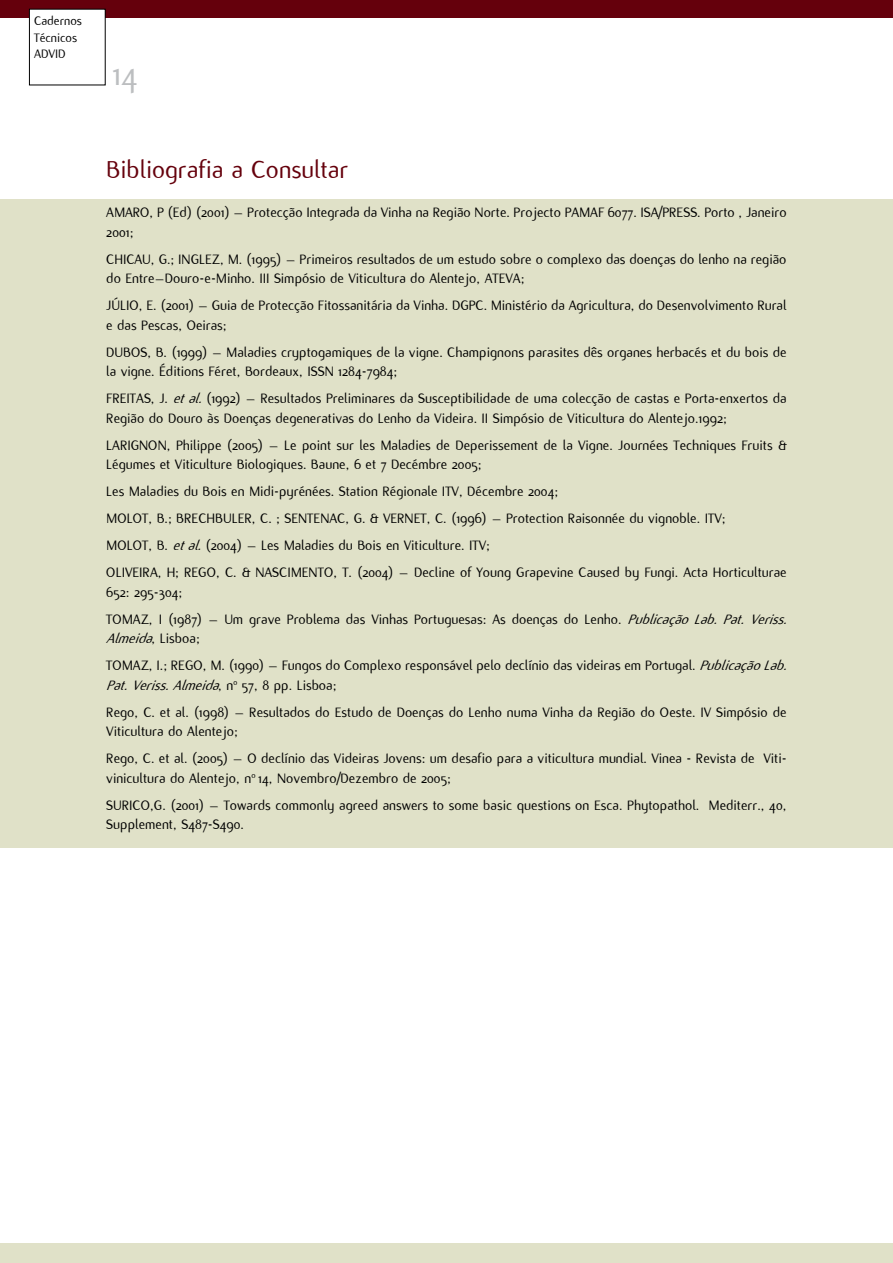
<style>
.page{position:relative;width:893px;height:1263px;background:#fff}
.page>*{position:absolute;margin:0;border:0;box-sizing:border-box;transform-origin:0 0}
.t1{font:36px "Flux";color:#bcbec0}
.t2{font:27px "Flux";color:#65000c}
.t3{font:15px/27px "Flux";color:#000}
.t4{font:13.5px/16.2px "Flux";color:#000}
.s1{font-style:italic}
</style>
<div class="page">
<div style="left:0;top:0;width:893px;height:17px;background:#65000c"></div>
<div style="left:0;top:1243px;width:893px;height:20px;background:#e0e1c8"></div>
<div style="left:0;top:199px;width:893px;height:648px;background:#e0e1c8"></div>
<div style="left:29px;top:9px;width:76px;height:76px;background:#fff"></div>
<p class="t4" style="left:34px;top:13px;width:49px">Cadernos<br>Técnicos<br>ADVID</p>
<h1 class="t1" style="left:112px;top:53px;width:27px">14</h1>
<h2 class="t2" style="left:106px;top:155px;width:244px">Bibliografia a Consultar</h2>
<p class="t3" style="left:106px;top:203px;width:682px;line-height:19.5px">AMARO, P (Ed) (2001) – Protecção Integrada da Vinha na Região Norte. Projecto PAMAF 6077. ISA/PRESS. Porto , Janeiro<br>2001;</p>
<p class="t3" style="left:106px;top:249px;width:682px;line-height:19.5px">CHICAU, G.; INGLEZ, M. (1995) – Primeiros resultados de um estudo sobre o complexo das doenças do lenho na região do Entre–Douro-e-Minho. III Simpósio de Viticultura do Alentejo, ATEVA;</p>
<p class="t3" style="left:106px;top:296px;width:682px;line-height:19.5px">JÚLIO, E. (2001) – Guia de Protecção Fitossanitária da Vinha. DGPC. Ministério da Agricultura, do Desenvolvimento Rural e das Pescas, Oeiras;</p>
<p class="t3" style="left:106px;top:342px;width:682px;line-height:19.5px">DUBOS, B. (1999) – Maladies cryptogamiques de la vigne. Champignons parasites dês organes herbacés et du bois de la vigne. Éditions Féret, Bordeaux, ISSN 1284-7984;</p>
<p class="t3" style="left:106px;top:389px;width:682px;line-height:19.5px">FREITAS, J. <span class="s1">etal.</span>(1992) – Resultados Preliminares da Susceptibilidade de uma colecção de castas e Porta-enxertos da<br>Região do Douro às Doenças degenerativas do Lenho da Videira. II Simpósio de Viticultura do Alentejo.1992;</p>
<p class="t3" style="left:106px;top:435px;width:682px;line-height:19.5px">LARIGNON, Philippe (2005) – Le point sur les Maladies de Deperissement de la Vigne. Journées Techniques Fruits &amp;<br>Légumes et Viticulture Biologiques. Baune, 6 et 7 Decémbre 2005;</p>
<p class="t3" style="left:106px;top:478px;width:682px">Les Maladies du Bois en Midi-pyrénées. Station Régionale ITV, Décembre 2004;<br>MOLOT, B.; BRECHBULER, C. ; SENTENAC, G. &amp; VERNET, C. (1996) – Protection Raisonnée du vignoble. ITV;<br>MOLOT, B. <span class="s1">etal.</span>(2004) – Les Maladies du Bois en Viticulture. ITV;<br>OLIVEIRA, H; REGO, C. &amp; NASCIMENTO, T. (2004) – Decline of Young Grapevine Caused by Fungi. Acta Horticulturae</p>
<p class="t3" style="left:106px;top:579px;width:688px">652: 295-304;<br>TOMAZ, I (1987) – Um grave Problema das Vinhas Portuguesas: As doenças do Lenho. <span class="s1">PublicaçãoLab.Pat.Veriss.</span></p>
<p class="t3" style="left:106px;top:625px;width:688px"><span class="s1">Almeida</span>, L i s b o a ;<br>TOMAZ, I.; REGO, M. (1990) – Fungos do Complexo responsável pelo declínio das videiras em Portugal. <span class="s1">PublicaçãoLab.</span></p>
<p class="t3" style="left:106px;top:672px;width:682px"><span class="s1">Pat.Veriss.Almeida</span>, n <sup>0</sup> 5 7 , 8 p p . L i s b o a ;<br>Rego, C. et al. (1998) – Resultados do Estudo de Doenças do Lenho numa Vinha da Região do Oeste. IV Simpósio de</p>
<p class="t3" style="left:106px;top:718px;width:682px">Viticultura do Alentejo;<br>Rego, C. et al. (2005) – O declínio das Videiras Jovens: um desafio para a viticultura mundial. Vinea - Revista de Viti-</p>
<p class="t3" style="left:106px;top:765px;width:682px">vinicultura do Alentejo, n<sup>o</sup> 14, Novembro/Dezembro de 2005;<br>SURICO,G. (2001) – Towards commonly agreed answers to some basic questions on Esca. Phytopathol. Mediterr., 40,</p>
<p class="t3" style="left:106px;top:811px;width:139px">Supplement, S487-S490.</p>
</div>
